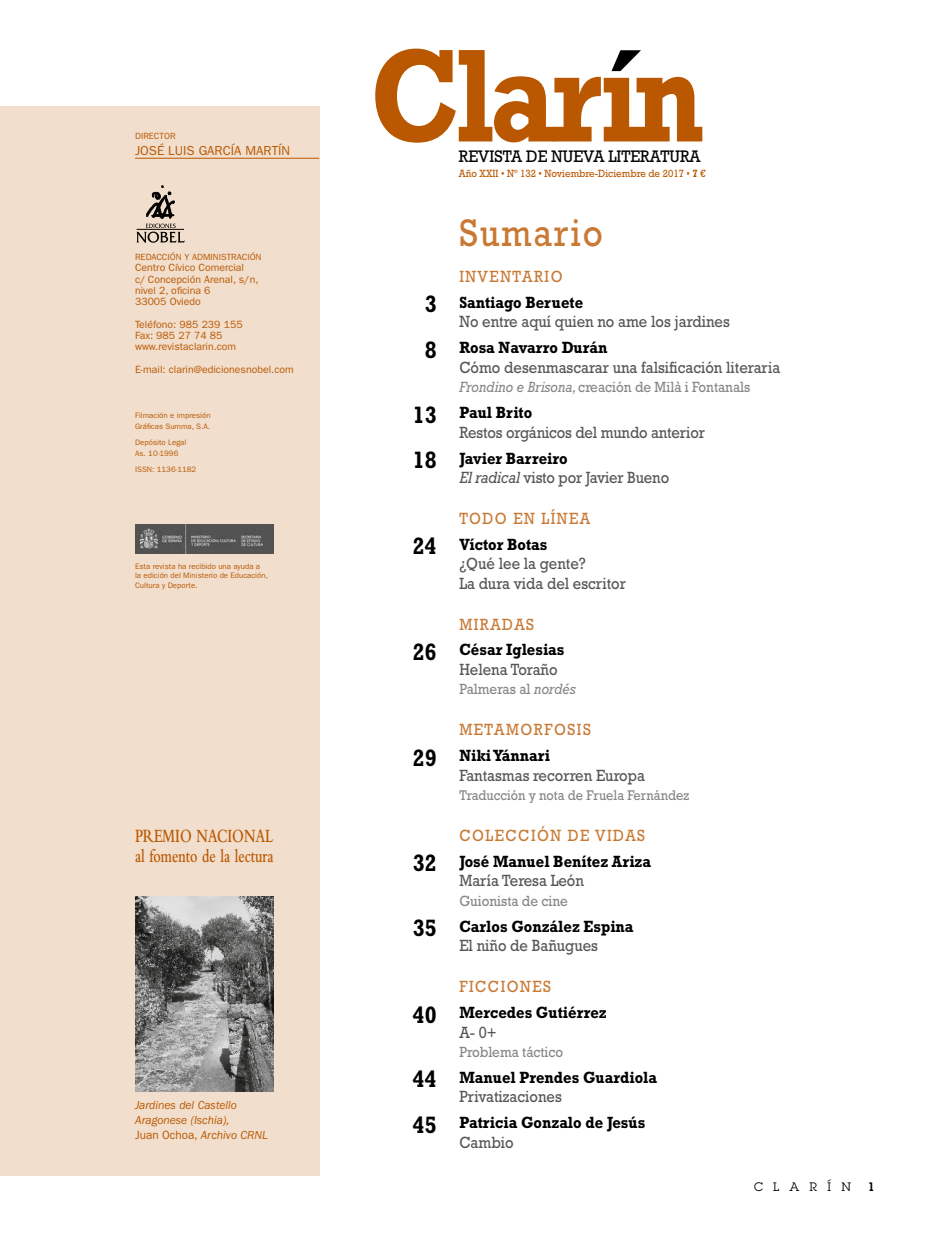
<style>
.page{position:relative;width:936px;height:1234px;background:#fff}
.page>*{position:absolute;margin:0;border:0;box-sizing:border-box;transform-origin:0 0}
.t1{font:39px "Rockwell Std";letter-spacing:.05em;color:#c87934;scale:.9 1}
.t2{font:600 19.5px/19.5px "Bembo Std";color:#ba5802;scale:.72 1}
.t3{font:16.95px "Rockwell Std";color:#000;scale:.93 1}
.t4{font:16.5px/19.5px "Rockwell Std";color:#575756;scale:.9 1}
.t5{font:700 16.5px/26px "Rockwell Std";color:#000;scale:.9 1}
.t6{font:16.5px/26px "Rockwell Std";letter-spacing:.1em;color:#c87934;scale:.9 1}
.t7{font:15px "Rockwell Std";color:#878787;scale:.9 1}
.t8{font:14.25px "Rockwell Std";color:#878787;scale:.9 1}
.t9{font:13.05px "ITC Franklin Gothic Std";color:#ba5802}
.t10{font:italic 12px/15px "ITC Franklin Gothic Std";color:#ba5802}
.t11{font:12px "Lubalin Graph Std";letter-spacing:.85em;color:#000}
.t12{font:600 12px "Lubalin Graph Std";color:#000}
.t13{font:10.65px "Rockwell Std";color:#ba5802;scale:.92 1}
.t14{font:10.5px/11.2px "ITC Franklin Gothic Std";color:#ba5802}
.t15{font:9px "ITC Franklin Gothic Std";color:#ba5802}
.t16{font:7.8px/11.2px "ITC Franklin Gothic Std";color:#ba5802}
.s1{font-style:normal}
.s2{font-weight:700}
.s3{font-weight:400;color:#c87934}
.s4{font-size:24px;color:#fff}
.s5{font-size:24px}
.s6{font-weight:700;font-size:24px;color:#fff}
.s7{font-weight:700;font-size:24px;color:#000}
.s8{font-weight:700;color:#000}
.s9{font-style:italic}
.s10{font-weight:400;color:#575756}
</style>
<div class="page">
<div style="left:0;top:106px;width:319px;height:1069px;background:#f1decc"></div>
<hr style="left:135px;top:158px;width:184px;height:1px;background:#ba5802">
<img style="left:135px;top:896px;width:139px;height:195px">
<img style="left:135px;top:524px;width:139px;height:29px">
<svg style="left:136px;top:185px;width:49px;height:58px"></svg>
<svg style="left:375px;top:49px;width:327px;height:94px"></svg>
<p class="t15" style="left:135px;top:131px;width:42px">DIRECTOR</p>
<p class="t9" style="left:135px;top:143px;width:157px">JOSÉ LUIS GARCÍA MARTÍN</p>
<p class="t15" style="left:135px;top:252px;width:128px">REDACCIÓN Y ADMINISTRACIÓN</p>
<p class="t14" style="left:135px;top:262px;width:125px">Centro Cívico Comercial<br>c/ Concepción Arenal, s/n, nivel 2, oficina 6<br>33005 Oviedo</p>
<p class="t14" style="left:135px;top:318px;width:109px">Teléfono: 985 239 155<br>Fax: 985 27 74 85 www.revistaclarin.com</p>
<p class="t14" style="left:135px;top:363px;width:160px">E-mail: clarin@edicionesnobel.com</p>
<p class="t16" style="left:135px;top:409px;width:77px">Filmación e impresión<br>Gráficas Summa, S.A.</p>
<p class="t16" style="left:135px;top:436px;width:53px">Depósito Legal<br>As. 10-1996</p>
<p class="t16" style="left:135px;top:463px;width:63px">ISSN: 1136-1182</p>
<p class="t16" style="left:135px;top:561px;width:134px;line-height:9.4px">Esta revista ha recibido una ayuda a la edición del Ministerio de Educación,<br>Cultura y Deporte.</p>
<p class="t2" style="left:135px;top:826px;width:194px">PREMIO NACIONAL al fomento de la lectura</p>
<p class="t10" style="left:135px;top:1097px;width:134px">Jardines del Castello<br>Aragonese (Ischia),<br><span class="s1">Juan Ochoa,</span> Archivo CRNL</p>
<p class="t3" style="left:459px;top:146px;width:261px">REVISTA DE NUEVA LITERATURA</p>
<p class="t13" style="left:459px;top:167px;width:269px">Año XXII • Nº 132 • Noviembre-Diciembre de 2017 • <span class="s2">7</span> €</p>
<h1 class="t1" style="left:459px;top:210px;width:161px">Sumario</h1>
<p class="t5" style="left:413px;top:263px;width:191px;text-indent:46px"><span class="s3">INVENTARIO<br></span><span class="s4">0</span><span class="s5">3</span> Santiago Beruete</p>
<p class="t4" style="left:413px;top:308px;width:354px;line-height:26px;text-indent:46px">No entre aquí quien no ame los jardines<br><span class="s6">0</span><span class="s7">8</span> <span class="s8">Rosa Navarro Durán</span></p>
<p class="t4" style="left:459px;top:357px;width:358px">Cómo desenmascarar una falsificación literaria</p>
<p class="t7" style="left:459px;top:378px;width:325px"><span class="s9">Frondino e Brisona,</span> creación de Milà i Fontanals</p>
<p class="t4" style="left:459px;top:402px;width:274px;text-indent:-46px"><span class="s7">13</span> <span class="s8">Paul Brito<br></span>Restos orgánicos del mundo anterior</p>
<p class="t4" style="left:459px;top:448px;width:235px;text-indent:-46px"><span class="s7">18</span> <span class="s8">Javier Barreiro<br></span><span class="s9">El radical</span> visto por Javier Bueno</p>
<p class="t6" style="left:413px;top:505px;width:199px;text-indent:46px">TODO EN LÍNEA<br><span class="s7">24</span> <span class="s8">Víctor Botas</span></p>
<p class="t4" style="left:459px;top:553px;width:187px">¿Qué lee la gente?<br>La dura vida del escritor</p>
<p class="t5" style="left:413px;top:610px;width:170px;text-indent:46px"><span class="s3">MIRADAS<br></span><span class="s5">26</span> César Iglesias</p>
<p class="t4" style="left:459px;top:659px;width:111px">Helena Toraño</p>
<p class="t7" style="left:459px;top:680px;width:130px">Palmeras al <span class="s9">nordés</span></p>
<p class="t6" style="left:413px;top:716px;width:199px;text-indent:46px">METAMORFOSIS<br><span class="s7">29</span> <span class="s8">Niki Yánnari</span></p>
<p class="t4" style="left:459px;top:765px;width:208px">Fantasmas recorren Europa</p>
<p class="t8" style="left:459px;top:787px;width:257px">Traducción y nota de Fruela Fernández</p>
<p class="t5" style="left:413px;top:822px;width:266px;text-indent:46px"><span class="s3">COLECCIÓN DE VIDAS<br></span><span class="s5">32</span> José Manuel Benítez Ariza</p>
<p class="t4" style="left:459px;top:870px;width:140px">María Teresa León</p>
<p class="t7" style="left:459px;top:891px;width:122px">Guionista de cine</p>
<p class="t5" style="left:459px;top:916px;width:195px;line-height:19.5px;text-indent:-46px"><span class="s5">35</span> Carlos González Espina<br><span class="s10">El niño de Bañugues</span></p>
<p class="t5" style="left:413px;top:973px;width:217px;text-align:center"><span class="s3">FICCIONES<br></span><span class="s5">40</span> Mercedes Gutiérrez</p>
<p class="t4" style="left:459px;top:1021px;width:43px">A- 0+</p>
<p class="t7" style="left:459px;top:1043px;width:117px">Problema táctico</p>
<p class="t5" style="left:459px;top:1067px;width:221px;line-height:19.5px;text-indent:-46px"><span class="s5">44</span> Manuel Prendes Guardiola<br><span class="s10">Privatizaciones</span></p>
<p class="t5" style="left:459px;top:1112px;width:208px;line-height:19.8px;text-indent:-46px"><span class="s5">45</span> Patricia Gonzalo de Jesús<br><span class="s10">Cambio</span></p>
<p class="t11" style="left:754px;top:1179px;width:98px">CLARÍN</p>
<p class="t12" style="left:867px;top:1178px;width:8px">1</p>
</div>
